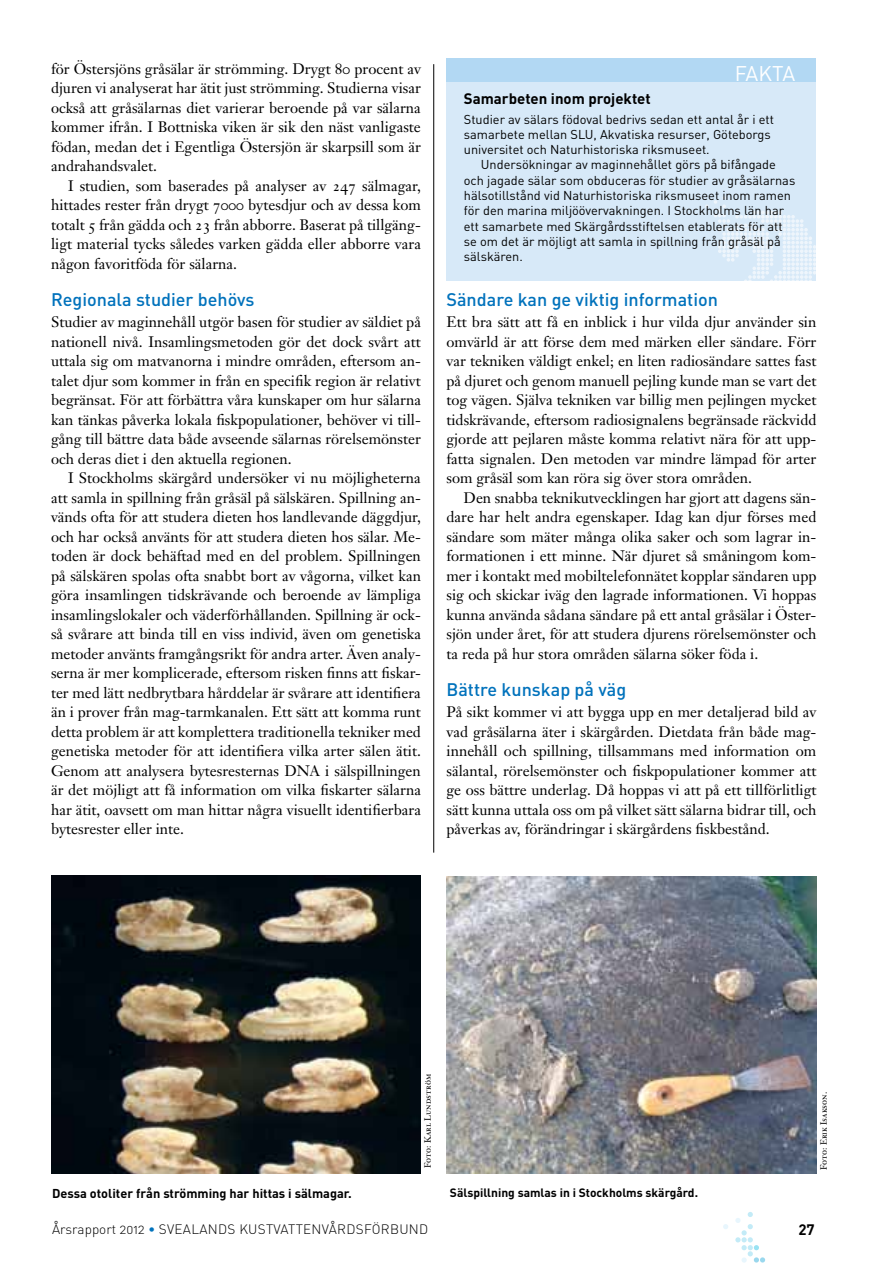
<style>
.page{position:relative;width:893px;height:1263px;background:#fff}
.page>*{position:absolute;margin:0;border:0;box-sizing:border-box;transform-origin:0 0}
.t1{font:21px "DIN";letter-spacing:-.03em;color:#fff}
.t2{font:500 18px "DIN";color:#0072bc}
.t3{font:15px/19.5px "Janson Text";color:#000;text-align:justify}
.t4{font:700 15px "DIN";color:#000}
.t5{font:13.5px "DIN Light Alternate";letter-spacing:.02em;color:#000}
.t6{font:12.75px/15.3px "DIN";color:#000}
.t7{font:700 12.75px "DIN";color:#000}
.t8{font:700 12px "DIN";color:#000}
.t9{font:9px "Janson Text Roman SC";color:#000}
.s1{font-family:"Janson Text Roman SC"}
.s2{color:#0072bc}
</style>
<div class="page">
<svg style="left:723px;top:1224px;width:5px;height:5px"></svg>
<svg style="left:735px;top:1212px;width:30px;height:51px"></svg>
<div style="left:446px;top:58px;width:370px;height:222px;background:#d7e9f8"></div>
<div style="left:446px;top:58px;width:370px;height:24px;background:#b2d8f3"></div>
<svg style="left:705px;top:196px;width:111px;height:85px"></svg>
<img style="left:447px;top:876px;width:370px;height:298px">
<img style="left:51px;top:875px;width:370px;height:299px">
<hr style="left:433px;top:64px;width:1px;height:789px;background:#000">
<p class="t3" style="left:51px;top:58px;width:371px">för Östersjöns gråsälar är strömming. Drygt <span class="s1">80</span> procent av djuren vi analyserat har ätit just strömming. Studierna visar också att gråsälarnas diet varierar beroende på var sälarna kommer ifrån. I Bottniska viken är sik den näst vanligaste födan, medan det i Egentliga Östersjön är skarpsill som är andrahandsvalet.</p>
<p class="t3" style="left:51px;top:175px;width:371px;text-indent:17px">I studien, som baserades på analyser av <span class="s1">247</span> sälmagar, hittades rester från drygt <span class="s1">7000</span> bytesdjur och av dessa kom totalt <span class="s1">5</span> från gädda och <span class="s1">23</span> från abborre. Baserat på tillgäng&shy;ligt material tycks således varken gädda eller abborre vara någon favoritföda för sälarna.</p>
<p class="t2" style="left:51px;top:288px;width:205px">Regionala studier behövs</p>
<p class="t3" style="left:51px;top:312px;width:371px">Studier av maginnehåll utgör basen för studier av säldiet på nationell nivå. Insamlingsmetoden gör det dock svårt att uttala sig om matvanorna i mindre områden, eftersom an&shy;talet djur som kommer in från en specifik region är relativt begränsat. För att förbättra våra kunskaper om hur sälarna kan tänkas påverka lokala fiskpopulationer, behöver vi till&shy;gång till bättre data både avseende sälarnas rörelsemönster och deras diet i den aktuella regionen.</p>
<p class="t3" style="left:51px;top:468px;width:371px;text-indent:17px">I Stockholms skärgård undersöker vi nu möjligheterna att samla in spillning från gråsäl på sälskären. Spillning an&shy;vänds ofta för att studera dieten hos landlevande däggdjur, och har också använts för att studera dieten hos sälar. Me&shy;toden är dock behäftad med en del problem. Spillningen på sälskären spolas ofta snabbt bort av vågorna, vilket kan göra insamlingen tidskrävande och beroende av lämpliga insamlingslokaler och väderförhållanden. Spillning är ock&shy;så svårare att binda till en viss individ, även om genetiska metoder använts framgångsrikt för andra arter. Även analy&shy;serna är mer komplicerade, eftersom risken finns att fiskar&shy;ter med lätt nedbrytbara hårddelar är svårare att identifiera än i prover från mag-tarmkanalen. Ett sätt att komma runt detta problem är att komplettera traditionella tekniker med genetiska metoder för att identifiera vilka arter sälen ätit.<br>Genom att analysera bytesresternas DNA i sälspillningen är det möjligt att få information om vilka fiskarter sälarna har ätit, oavsett om man hittar några visuellt identifierbara bytesrester eller inte.</p>
<h1 class="t1" style="left:735px;top:61px;width:60px">Fakta</h1>
<p class="t4" style="left:464px;top:89px;width:188px">Samarbeten inom projektet</p>
<p class="t6" style="left:464px;top:111px;width:312px">Studier av sälars födoval bedrivs sedan ett antal år i ett samarbete mellan SLU, Akvatiska resurser, Göteborgs universitet och Naturhistoriska riksmuseet.</p>
<p class="t6" style="left:464px;top:157px;width:333px;text-indent:17px">Undersökningar av maginnehållet görs på bifångade och jagade sälar som obduceras för studier av gråsälarnas hälsotillstånd vid Naturhistoriska riksmuseet inom ramen för den marina miljöövervakningen. I Stockholms län har ett samarbete med Skärgårdsstiftelsen etablerats för att se om det är möjligt att samla in spillning från gråsäl på sälskären.</p>
<p class="t2" style="left:446px;top:288px;width:273px">Sändare kan ge viktig information</p>
<p class="t3" style="left:446px;top:312px;width:371px">Ett bra sätt att få en inblick i hur vilda djur använder sin omvärld är att förse dem med märken eller sändare. Förr var tekniken väldigt enkel; en liten radiosändare sattes fast på djuret och genom manuell pejling kunde man se vart det tog vägen. Själva tekniken var billig men pejlingen mycket tidskrävande, eftersom radiosignalens begränsade räckvidd gjorde att pejlaren måste komma relativt nära för att upp&shy;fatta signalen. Den metoden var mindre lämpad för arter som gråsäl som kan röra sig över stora områden.</p>
<p class="t3" style="left:446px;top:487px;width:371px;text-indent:17px">Den snabba teknikutvecklingen har gjort att dagens sän&shy;dare har helt andra egenskaper. Idag kan djur förses med sändare som mäter många olika saker och som lagrar in&shy;formationen i ett minne. När djuret så småningom kom&shy;mer i kontakt med mobiltelefonnätet kopplar sändaren upp sig och skickar iväg den lagrade informationen. Vi hoppas kunna använda sådana sändare på ett antal gråsälar i Öster&shy;sjön under året, för att studera djurens rörelsemönster och ta reda på hur stora områden sälarna söker föda i.</p>
<p class="t2" style="left:446px;top:678px;width:181px">Bättre kunskap på väg</p>
<p class="t3" style="left:446px;top:702px;width:371px">På sikt kommer vi att bygga upp en mer detaljerad bild av vad gråsälarna äter i skärgården. Dietdata från både mag&shy;innehåll och spillning, tillsammans med information om sälantal, rörelsemönster och fiskpopulationer kommer att ge oss bättre underlag. Då hoppas vi att på ett tillförlitligt sätt kunna uttala oss om på vilket sätt sälarna bidrar till, och påverkas av, förändringar i skärgårdens fiskbestånd.</p>
<p class="t7" style="left:52px;top:1185px;width:301px">Dessa otoliter från strömming har hittas i sälmagar.</p>
<p class="t9" style="left:422px;top:1168px;width:95px;rotate:-90deg">Foto: Karl Lundström</p>
<p class="t8" style="left:450px;top:1185px;width:250px">Sälspillning samlas in i Stockholms skärgård.</p>
<p class="t9" style="left:818px;top:1170px;width:79px;rotate:-90deg">Foto: Erik Isakson.</p>
<p class="t5" style="left:52px;top:1220px;width:378px">ÅRSRAPPORT 2012 <span class="s2">•</span> SVEALANDS KUSTVATTENVÅRDSFÖRBUND</p>
<p class="t4" style="left:798px;top:1219px;width:18px">27</p>
</div>
